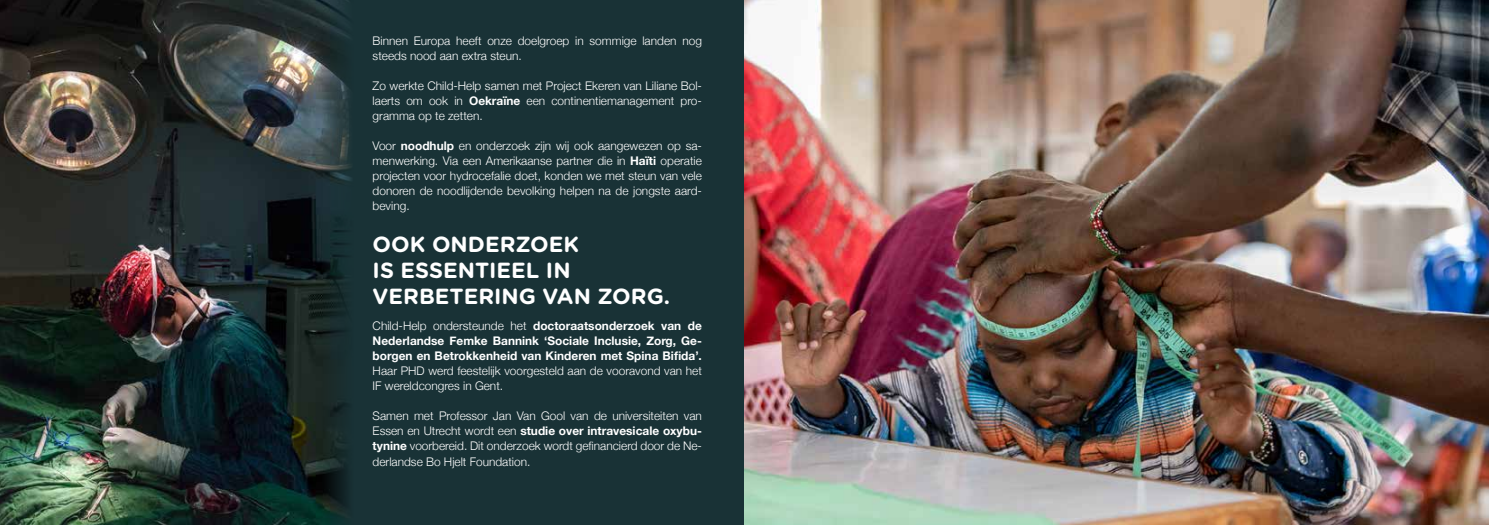
<style>
.page{position:relative;width:1489px;height:525px;background:#fff}
.page>*{position:absolute;margin:0;border:0;box-sizing:border-box;transform-origin:0 0}
.t1{font:700 21.88px/26.2px "Gotham Rounded";color:#fff}
.t2{font:300 11.88px/15px "Helvetica Neue";color:#fff;text-align:justify}
.t3{font:700 11.88px/15px "Helvetica Neue";color:#fff;text-align:justify}
.s1{font-weight:700}
.s2{font-weight:300}
</style>
<div class="page">
<img style="left:0;top:0;width:321px;height:524px">
<div style="left:321px;top:0;width:423px;height:524px;background:#193236"></div>
<img style="left:744px;top:0;width:744px;height:524px">
<p class="t2" style="left:372px;top:32px;width:331px">Binnen Europa heeft onze doelgroep in sommige landen nog steeds nood aan extra steun.</p>
<p class="t2" style="left:372px;top:77px;width:331px">Zo werkte Child-Help samen met Project Ekeren van Liliane Bol&shy;laerts om ook in <span class="s1">Oekraïne</span> een continentiemanagement pro&shy;gramma op te zetten.</p>
<p class="t2" style="left:372px;top:137px;width:331px">Voor <span class="s1">noodhulp</span> en onderzoek zijn wij ook aangewezen op sa&shy;menwerking. Via een Amerikaanse partner die in <span class="s1">Haïti</span> operatie projecten voor hydrocefalie doet, konden we met steun van vele donoren de noodlijdende bevolking helpen na de jongste aard&shy;beving.</p>
<h1 class="t1" style="left:372px;top:229px;width:299px">OOK ONDERZOEK<br>IS ESSENTIEEL IN<br>VERBETERING VAN ZORG.</h1>
<p class="t3" style="left:372px;top:319px;width:331px"><span class="s2">Child-Help ondersteunde het</span> doctoraatsonderzoek van de Nederlandse Femke Bannink ‘Sociale Inclusie, Zorg, Ge&shy;borgen en Betrokkenheid van Kinderen met Spina Bifida’.</p>
<p class="t2" style="left:372px;top:362px;width:331px">Haar PHD werd feestelijk voorgesteld aan de vooravond van het<br>IF wereldcongres in Gent.</p>
<p class="t2" style="left:372px;top:407px;width:331px">Samen met Professor Jan Van Gool van de universiteiten van Essen en Utrecht wordt een <span class="s1">studie over intravesicale oxybu&shy;tynine</span> voorbereid. Dit onderzoek wordt gefinancierd door de Ne&shy;derlandse Bo Hjelt Foundation.</p>
</div>
